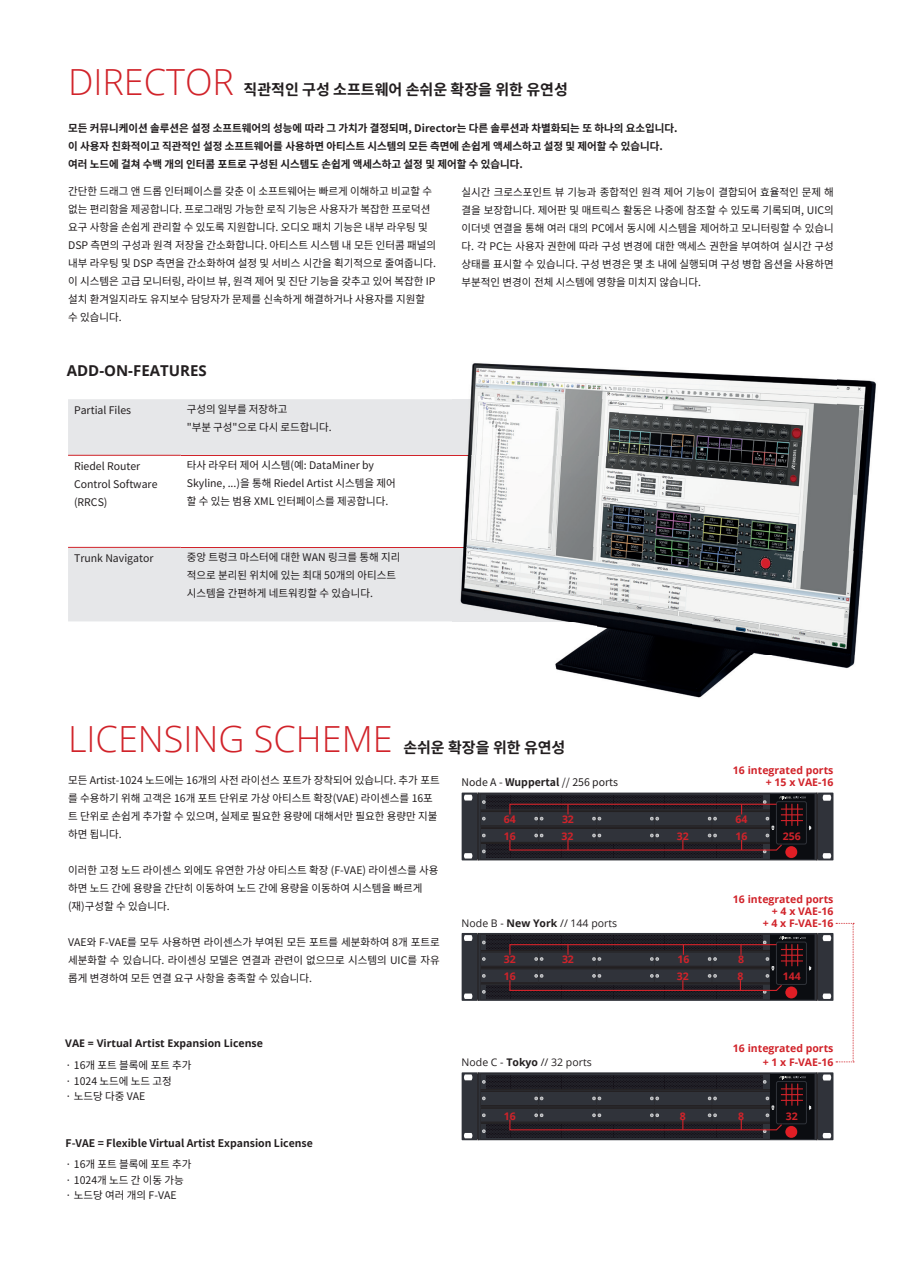
<style>
.page{position:relative;width:902px;height:1272px;background:#fff}
.page>*{position:absolute;margin:0;border:0;box-sizing:border-box;transform-origin:0 0}
.t1{font:300 36px "Open Sans";color:#d1232a}
.t2{font:700 15px "Noto Sans KR";color:#231f20}
.t3{font:700 15px "Open Sans";color:#231f20}
.t4{font:10.5px/18px "Noto Sans KR";color:#231f20}
.t5{font:10.5px/18px "Noto Sans KR";color:#231f20}
.t6{font:700 10.5px/18px "Noto Sans KR";color:#231f20}
.t7{font:700 10.5px/17.1px "Open Sans";color:#d1232a}
.t8{font:10.5px "Open Sans";color:#231f20}
.t9{font:700 10.5px "Open Sans";color:#231f20}
.s1{font-style:inherit}
.s2{font-weight:700}
</style>
<div class="page">
<svg style="left:68px;top:399px;width:384px;height:222px;fill:#e6e7e9"></svg>
<hr style="left:68px;top:455px;width:113px;height:1px;background:#d1232a">
<hr style="left:181px;top:455px;width:437px;height:1px;background:#d1232a">
<hr style="left:68px;top:547px;width:113px;height:1px;background:#d1232a">
<hr style="left:181px;top:547px;width:437px;height:1px;background:#d1232a">
<svg style="left:461px;top:792px;width:372px;height:68px;background:#332d33"></svg>
<svg style="left:461px;top:1072px;width:372px;height:68px;background:#302c32"></svg>
<svg style="left:461px;top:923px;width:393px;height:139px"></svg>
<img style="left:470px;top:363px;width:78px;height:36px">
<img style="left:548px;top:366px;width:328px;height:185px">
<img style="left:463px;top:456px;width:78px;height:91px">
<img style="left:596px;top:551px;width:267px;height:147px">
<img style="left:452px;top:621px;width:144px;height:57px">
<img style="left:452px;top:399px;width:166px;height:57px">
<img style="left:452px;top:547px;width:166px;height:74px">
<h1 class="t1" style="left:68px;top:57px;width:167px">DIRECTOR</h1>
<h2 class="t2" style="left:243px;top:81px;width:326px">직관적인 구성 소프트웨어 손쉬운 확장을 위한 유연성</h2>
<p class="t6" style="left:68px;top:120px;width:611px">모든 커뮤니케이션 솔루션은 <span class="s1">설정</span> 소프트웨어의 성능에 따라 그 가치가 결정되며, Director는 다른 솔루션과 차별화되는 또 하나의 요소입니다. 이 사용자 친화적이고 직관적인 설정 소프트웨어를 사용하면 아티스트 시스템의 모든 측면에 손쉽게 액세스하고 설정 및 제어할 수 있습니다. 여러 노드에 걸쳐 수백 개의 인터콤 포트로 구성된 시스템도 손쉽게 액세스하고 설정 및 제어할 수 있습니다.</p>
<p class="t4" style="left:68px;top:182px;width:369px">간단한 드래그 앤 드롭 인터페이스를 갖춘 이 소프트웨어는 빠르게 이해하고 비교할 수 없는 편리함을 제공합니다. 프로그래밍 가능한 로직 기능<span class="s1">은</span> 사용자가 복잡한 프로덕션 요구 사항을 손쉽게 관리할 수 있도록 지원합니다. 오디오 패치 기능은 내부 라우팅 및 DSP 측면의 <span class="s1">구성</span>과 원격 저장을 간소화합니다. 아티스트 시스템 내 모든 인터콤 패널의 내부 라우팅 및 DSP 측면을 간소화하여 설정 및 서비스 시간을 획기적으로 줄여줍니다. 이 시스템은 고급 모니터링, 라이브 뷰, 원격 제어 및 진단 기능을 갖추고 있어 <span class="s1">복잡한 IP 설치 환겨일지라도</span> 유지보수 담당자가 문제를 신속하게 해결하거나 사용자를 지원할 수 있습니다.</p>
<h2 class="t3" style="left:67px;top:360px;width:141px">ADD-ON-FEATURES</h2>
<p class="t4" style="left:74px;top:401px;width:59px">Partial Files</p>
<p class="t4" style="left:187px;top:400px;width:146px">구성의 일부를 저장하고<br>"부분 구성"으로 다시 로드합니다.</p>
<p class="t4" style="left:74px;top:457px;width:85px">Riedel Router<br>Control Software (RRCS)</p>
<p class="t4" style="left:187px;top:456px;width:210px">타사 라우터 제어 시스템(예: DataMiner by<br>Skyline, ...)을 통해 Riedel Artist 시스템을 제어 할 수 있는 범용 XML 인터페이스를 제공합니다.</p>
<p class="t4" style="left:74px;top:549px;width:81px">Trunk Navigator</p>
<p class="t4" style="left:187px;top:548px;width:215px">중앙 트렁크 마스터에 대한 WAN 링크를 통해 지리 적으로 분리된 위치에 있는 최대 50개의 아티스트 시스템을 간편하게 네트워킹할 수 있습니다.</p>
<p class="t4" style="left:461px;top:184px;width:374px;text-align:justify">실시간 크로스포인트 뷰 기능과 종합적인 원격 제어 기능이 결합되어 효율적인 문제 해 결을 보장합니다. 제어판 및 매트릭스 활동은 나중에 참조할 수 있도록 기록되며, UIC의 이더넷 연결을 통해 여러 대의 PC에서 동시에 시스템을 제어하고 모니터링할 수 있습니 다. 각 PC는 사용자 권한에 따라 구성 변경에 대한 액세스 권한을 부여하여 실시간 구성 상태를 표시할 수 있습니다. 구성 변경은 몇 초 내에 실행되며 구성 병합 옵션을 사용하면 부분적인 변경이 전체 시스템에 영향을 미치지 않습니다.</p>
<h1 class="t1" style="left:68px;top:714px;width:326px">LICENSING SCHEME</h1>
<h2 class="t2" style="left:403px;top:738px;width:164px">손쉬운 확장을 위한 유연성</h2>
<p class="t5" style="left:68px;top:771px;width:373px">모든 Artist-1024 노드에는 16개의 사전 라이선스 포트가 장착되어 있습니다. 추가 포트 를 수용하기 위해 고객은 16개 포트 단위로 가상 아티스트 확장(VAE) 라이센스를 16포 트 단위로 손쉽게 추가할 수 있으며, 실제로 필요한 용량에 대해서만 필요한 용량만 지불 하면 됩니다.</p>
<p class="t5" style="left:68px;top:861px;width:372px">이러한 고정 노드 라이센스 외에도 유연한 가상 아티스트 확장 (F-VAE) 라이센스를 사용 하면 노드 간에 용량을 간단히 이동하여 노드 간에 용량을 이동하여 시스템을 빠르게 (재)구성할 수 있습니다.</p>
<p class="t5" style="left:68px;top:933px;width:373px;text-align:justify">VAE와 F-VAE를 모두 사용하면 라이센스가 부여된 모든 포트를 세분화하여 8개 포트로 세분화할 수 있습니다. 라이센싱 모델은 연결과 관련이 없으므로 시스템의 UIC를 자유 롭게 변경하여 모든 연결 요구 사항을 충족할 수 있습니다.</p>
<p class="t9" style="left:65px;top:1035px;width:199px">VAE = Virtual Artist Expansion License</p>
<p class="t5" style="left:66px;top:1057px;width:127px;line-height:15.8px">· 16개 포트 블록에 포트 추가 · 1024 노드에 노드 고정<br>· 노드당 다중 VAE</p>
<p class="t6" style="left:66px;top:1134px;width:249px">F-VAE = Flexible Virtual Artist Expansion License</p>
<p class="t5" style="left:66px;top:1156px;width:127px;line-height:15.8px">· 16개 포트 블록에 포트 추가 · 1024개 노드 간 이동 가능 · 노드당 여러 개의 F-VAE</p>
<p class="t7" style="left:733px;top:761px;width:102px">16 integrated ports</p>
<p class="t4" style="left:461px;top:773px;width:158px">Node A - <span class="s2">Wuppertal</span> // 256 ports</p>
<p class="t7" style="left:765px;top:773px;width:69px">+ 15 x VAE-16</p>
<p class="t7" style="left:503px;top:810px;width:13px">64<br>16</p>
<p class="t7" style="left:562px;top:810px;width:13px">32</p>
<p class="t7" style="left:735px;top:810px;width:13px">64<br>16</p>
<p class="t7" style="left:561px;top:827px;width:13px">32</p>
<p class="t7" style="left:676px;top:827px;width:13px">32</p>
<p class="t7" style="left:782px;top:827px;width:19px">256</p>
<p class="t7" style="left:733px;top:892px;width:102px;line-height:12px;text-align:right">16 integrated ports + 4 x VAE-16</p>
<p class="t8" style="left:461px;top:915px;width:157px">Node B - <span class="s2">New York</span> // 144 ports</p>
<p class="t7" style="left:762px;top:913px;width:72px">+ 4 x F-VAE-16</p>
<p class="t7" style="left:503px;top:950px;width:13px">32<br>16</p>
<p class="t7" style="left:562px;top:950px;width:13px">32</p>
<p class="t7" style="left:677px;top:950px;width:13px">16</p>
<p class="t7" style="left:738px;top:950px;width:7px">8</p>
<p class="t7" style="left:676px;top:967px;width:13px">32</p>
<p class="t7" style="left:737px;top:967px;width:7px">8</p>
<p class="t7" style="left:782px;top:967px;width:19px">144</p>
<p class="t7" style="left:733px;top:1039px;width:102px">16 integrated ports</p>
<p class="t8" style="left:461px;top:1054px;width:132px">Node C - <span class="s2">Tokyo</span> // 32 ports</p>
<p class="t7" style="left:762px;top:1053px;width:72px">+ 1 x F-VAE-16</p>
<p class="t7" style="left:503px;top:1106px;width:13px">16</p>
<p class="t7" style="left:679px;top:1106px;width:7px">8</p>
<p class="t7" style="left:738px;top:1106px;width:7px">8</p>
<p class="t7" style="left:785px;top:1106px;width:13px">32</p>
</div>
